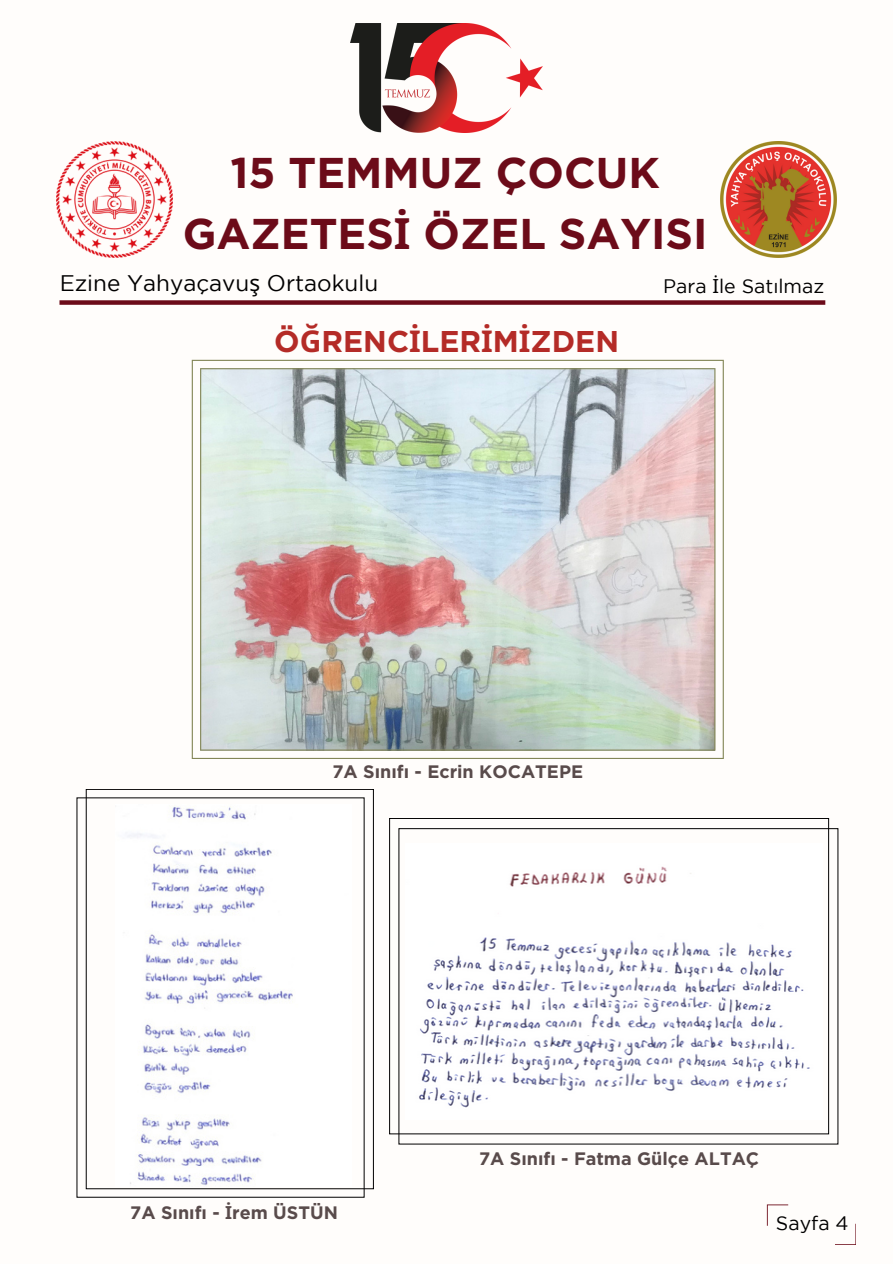
<style>
.page{position:relative;width:893px;height:1264px;background:#fff}
.page>*{position:absolute;margin:0;border:0;box-sizing:border-box;transform-origin:0 0}
.t1{font:700 43.05px/60.8px "Gotham";color:#6c0b19;text-align:center}
.t2{font:700 30px "Gotham";color:#b42b27}
.t3{font:22.5px "Gotham";color:#000}
.t4{font:19.5px "Gotham";color:#000}
.t5{font:700 18px "Gotham";color:#594b4b}
.s1{font-family:"Noto Sans"}
</style>
<div class="page">
<div style="left:0;top:0;width:892px;height:1263px;background:#fffdfb"></div>
<div style="left:86px;top:789px;width:288px;height:400px;border:1px solid #000"></div>
<img style="left:127px;top:807px;width:166px;height:379px">
<div style="left:389px;top:818px;width:440px;height:316px;border:1px solid #000"></div>
<img style="left:419px;top:866px;width:391px;height:242px">
<img style="left:192px;top:360px;width:531px;height:399px">
<svg style="left:766px;top:1204px;width:22px;height:21px"></svg>
<img style="left:351px;top:24px;width:191px;height:109px">
<img style="left:57px;top:141px;width:116px;height:116px">
<img style="left:720px;top:141px;width:116px;height:116px">
<div style="left:59px;top:300px;width:766px;height:5px;background:#6c0b19"></div>
<p class="t1" style="left:183px;top:141px;width:526px">15 TEMMUZ ÇOCUK<br>GAZETES<span class="s1">İ</span> ÖZEL SAYISI</p>
<p class="t3" style="left:60px;top:275px;width:320px">Ezine Yahyaçavu<span class="s1">ş</span> Ortaokulu</p>
<p class="t4" style="left:663px;top:278px;width:163px">Para <span class="s1">İ</span>le Satılmaz</p>
<p class="t2" style="left:274px;top:324px;width:346px">Ö<span class="s1">Ğ</span>RENC<span class="s1">İ</span>LER<span class="s1">İ</span>M<span class="s1">İ</span>ZDEN</p>
<p class="t5" style="left:332px;top:761px;width:252px">7A Sınıfı - Ecrin KOCATEPE</p>
<p class="t5" style="left:130px;top:1201px;width:209px">7A Sınıfı - <span class="s1">İ</span>rem ÜSTÜN</p>
<p class="t5" style="left:479px;top:1148px;width:281px">7A Sınıfı - Fatma Gülçe ALTAÇ</p>
<p class="t4" style="left:775px;top:1215px;width:74px">Sayfa 4</p>
</div>
